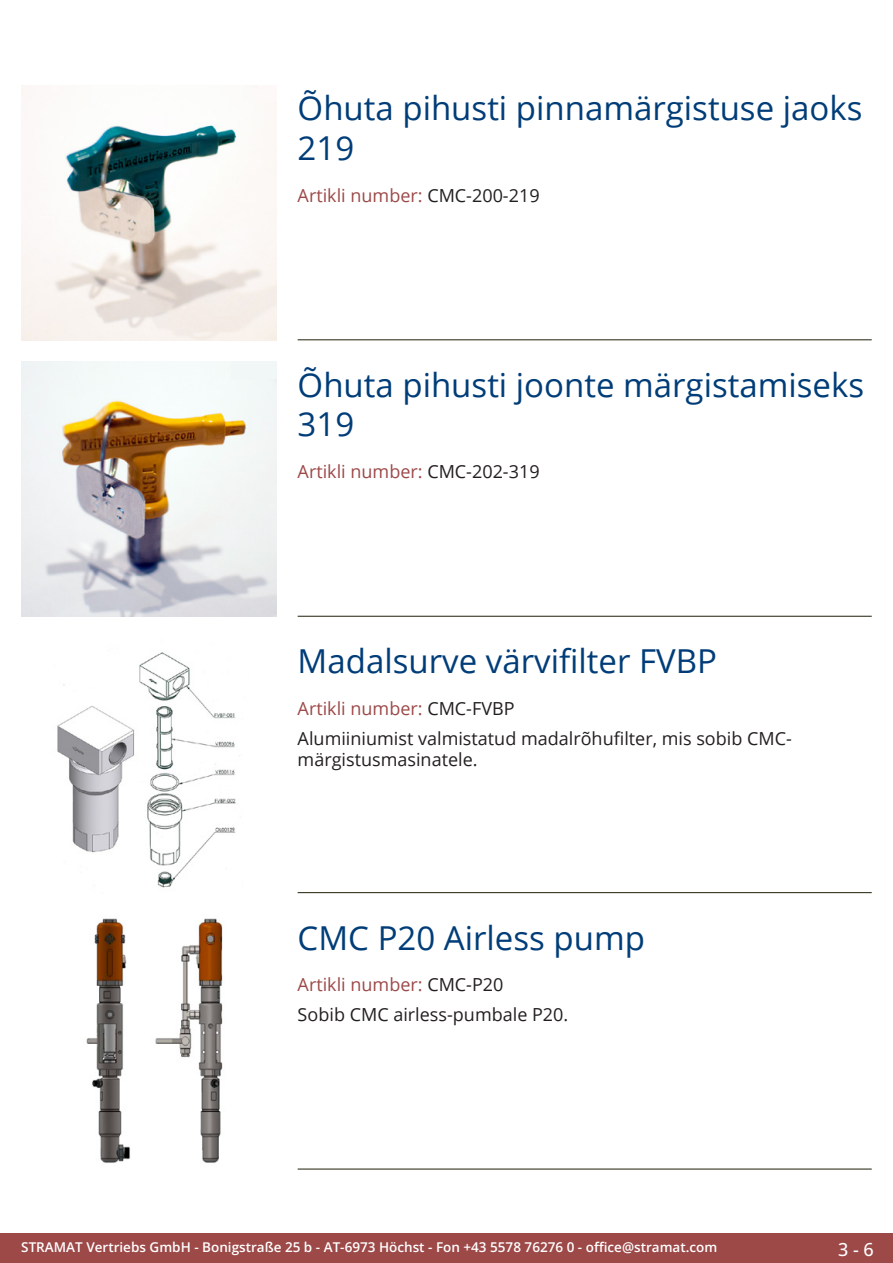
<style>
.page{position:relative;width:893px;height:1263px;background:#fff}
.page>*{position:absolute;margin:0;border:0;box-sizing:border-box;transform-origin:0 0}
.Produkttitel{font:33px/39.6px "Open Sans";color:#003d78}
.Beschreibung_Text{font:18px/21.6px "Open Sans";color:#231f20}
.TechDaten_Überschrif{font:18px "Open Sans";color:#9c4948}
.t1{font:500 18px "Open Sans";color:#fff}
.t2{font:600 13.5px "Open Sans";color:#fff}
.s1{color:#231f20}
</style>
<div class="page">
<div style="left:0;top:1233px;width:893px;height:30px;background:#9c4948"></div>
<hr style="left:298px;top:340px;width:574px;height:1px;background:#201d08">
<hr style="left:298px;top:616px;width:574px;height:1px;background:#201d08">
<hr style="left:298px;top:892px;width:574px;height:1px;background:#201d08">
<hr style="left:298px;top:1169px;width:574px;height:1px;background:#201d08">
<img style="left:21px;top:85px;width:255px;height:255px">
<img style="left:21px;top:361px;width:255px;height:256px">
<img style="left:57px;top:652px;width:183px;height:236px">
<img style="left:86px;top:918px;width:137px;height:245px">
<p class="Produkttitel" style="left:298px;top:88px;width:566px">Õhuta pihusti pinnamärgistuse jaoks<br>219</p>
<p class="TechDaten_Überschrif" style="left:298px;top:183px;width:243px">Artikli number: <span class="s1">CMC-200-219</span></p>
<p class="Produkttitel" style="left:298px;top:364px;width:568px">Õhuta pihusti joonte märgistamiseks<br>319</p>
<p class="TechDaten_Überschrif" style="left:298px;top:459px;width:243px">Artikli number: <span class="s1">CMC-202-319</span></p>
<p class="Produkttitel" style="left:298px;top:640px;width:421px">Madalsurve värvifilter FVBP</p>
<p class="TechDaten_Überschrif" style="left:298px;top:696px;width:218px">Artikli number: <span class="s1">CMC-FVBP</span></p>
<p class="Beschreibung_Text" style="left:298px;top:727px;width:496px">Alumiiniumist valmistatud madalrõhufilter, mis sobib CMC&shy;märgistusmasinatele.</p>
<p class="Produkttitel" style="left:298px;top:917px;width:349px">CMC P20 Airless pump</p>
<p class="TechDaten_Überschrif" style="left:298px;top:972px;width:207px">Artikli number: <span class="s1">CMC-P20</span></p>
<p class="Beschreibung_Text" style="left:298px;top:1003px;width:272px">Sobib CMC airless-pumbale P20.</p>
<p class="t2" style="left:21px;top:1238px;width:698px">STRAMAT Vertriebs GmbH - Bonigstraße 25 b - AT-6973 Höchst - Fon +43 5578 76276 0 - office@stramat.com</p>
<p class="t1" style="left:838px;top:1237px;width:37px">3 - 6</p>
</div>
